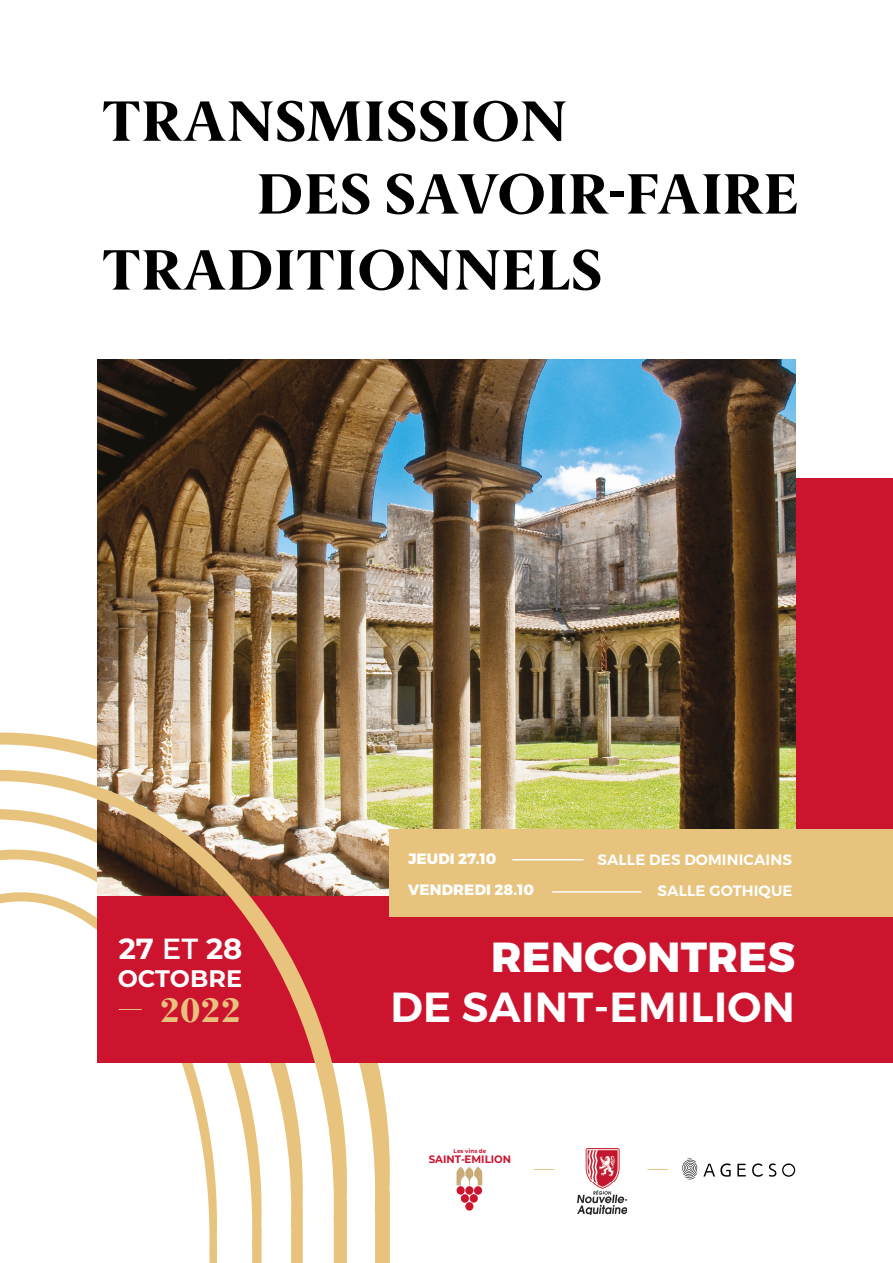
<style>
.page{position:relative;width:893px;height:1263px;background:#fff}
.page>*{position:absolute;margin:0;border:0;box-sizing:border-box;transform-origin:0 0}
.t1{font:800 57px "Berlingske Serif";letter-spacing:.015em;color:#000}
.t2{font:600 42px "Montserrat";letter-spacing:.01em;color:#fff}
.t3{font:800 42px "Montserrat";letter-spacing:.01em;color:#fff}
.t4{font:800 34.2px "Berlingske Serif";color:#e7c37d}
.t5{font:700 29.1px "Montserrat";color:#fff}
.t6{font:700 24px "Montserrat";color:#fff}
.t7{font:600 15px/31px "Montserrat";letter-spacing:.01em;color:#fff;text-align:right}
.t8{font:800 15px/31px "Montserrat";letter-spacing:.01em;color:#fff}
.t9{font:700 10.8px "Montserrat";color:#cc142f;scale:.95 1}
.t10{font:700 5.85px "Montserrat";color:#cc142f;scale:.95 1}
.s1{font-weight:400}
</style>
<div class="page">
<svg style="left:0;top:732px;width:390px;height:531px"></svg>
<div style="left:98px;top:478px;width:795px;height:585px;background:#cc142f"></div>
<img style="left:98px;top:359px;width:697px;height:536px">
<svg style="left:456px;top:1167px;width:26px;height:18px"></svg>
<div style="left:457px;top:1186px;width:8px;height:9px;background:#cc142f;border-radius:50%"></div>
<div style="left:474px;top:1186px;width:8px;height:9px;background:#cc142f;border-radius:50%"></div>
<div style="left:465px;top:1186px;width:8px;height:9px;background:#cc142f;border-radius:50%"></div>
<div style="left:461px;top:1194px;width:8px;height:9px;background:#cc142f;border-radius:50%"></div>
<div style="left:470px;top:1194px;width:8px;height:9px;background:#cc142f;border-radius:50%"></div>
<div style="left:465px;top:1202px;width:8px;height:8px;background:#cc142f;border-radius:50%"></div>
<svg style="left:737px;top:1164px;width:9px;height:12px"></svg>
<svg style="left:752px;top:1163px;width:43px;height:14px"></svg>
<div style="left:783px;top:1165px;width:11px;height:10px;background:#fff;border-radius:50%"></div>
<svg style="left:682px;top:1158px;width:49px;height:22px"></svg>
<img style="left:578px;top:1148px;width:49px;height:66px">
<svg style="left:534px;top:1169px;width:20px;height:1px"></svg>
<svg style="left:647px;top:1169px;width:21px;height:1px"></svg>
<svg style="left:0;top:770px;width:347px;height:493px"></svg>
<div style="left:390px;top:829px;width:503px;height:87px;background:#e7c37d"></div>
<hr style="left:512px;top:859px;width:72px;height:1px;background:#fff">
<hr style="left:552px;top:891px;width:89px;height:2px;background:#fff">
<p class="t1" style="left:102px;top:79px;width:467px">TRANSMISSION</p>
<p class="t1" style="left:257px;top:152px;width:543px">DES SAVOIR-FAIRE</p>
<p class="t1" style="left:102px;top:228px;width:502px">TRADITIONNELS</p>
<p class="t5" style="left:119px;top:928px;width:125px">27 <span class="s1">ET</span> 28</p>
<p class="t4" style="left:160px;top:985px;width:83px">2022</p>
<p class="t6" style="left:118px;top:961px;width:126px">OCTOBRE</p>
<p class="t8" style="left:408px;top:843px;width:128px">JEUDI 27.10<br>VENDREDI 28.10</p>
<p class="t7" style="left:597px;top:844px;width:197px">SALLE DES DOMINICAINS<br>SALLE GOTHIQUE</p>
<p class="t3" style="left:491px;top:931px;width:305px">RENCONTRES</p>
<p class="t2" style="left:390px;top:981px;width:406px">DE SAINT-EMILION</p>
<p class="t10" style="left:454px;top:1146px;width:36px">Les vins de</p>
<p class="t9" style="left:429px;top:1151px;width:88px">SAINT-EMILION</p>
</div>
